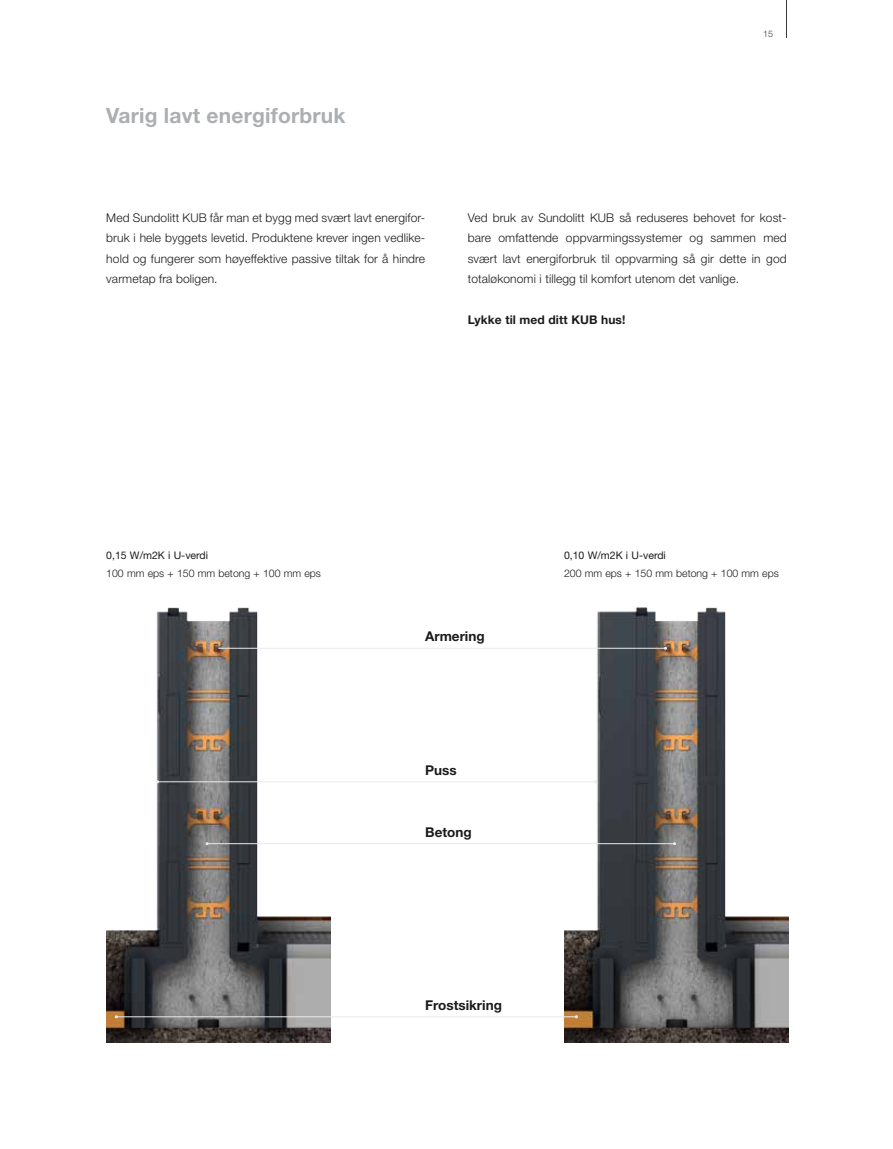
<style>
.page{position:relative;width:893px;height:1149px;background:#fff}
.page>*{position:absolute;margin:0;border:0;box-sizing:border-box;transform-origin:0 0}
.t1{font:700 21px "Helvetica Neue";letter-spacing:.01em;color:#acafb1}
.t2{font:700 13.5px "Helvetica Neue";color:#1c1b1c}
.t3{font:300 12px/20.2px "Helvetica Neue";letter-spacing:.01em;color:#1c1b1c;text-align:justify}
.t4{font:700 12px "Helvetica Neue";letter-spacing:.01em;color:#1c1b1c}
.t5{font:300 10.5px "Helvetica Neue";color:#1c1b1c}
.t6{font:10.5px "Helvetica Neue";color:#1c1b1c}
.t7{font:300 9px "Helvetica Neue";color:#39393a}
</style>
<div class="page">
<hr style="left:786px;top:0;width:1px;height:38px;background:#39393a">
<img style="left:106px;top:607px;width:224px;height:434px">
<img style="left:564px;top:607px;width:224px;height:434px">
<hr style="left:207px;top:843px;width:467px;height:1px;background:#eaebec">
<hr style="left:157px;top:781px;width:438px;height:1px;background:#eaebec">
<hr style="left:116px;top:1016px;width:460px;height:1px;background:#eaebec">
<hr style="left:218px;top:647px;width:447px;height:1px;background:#eaebec">
<h1 class="t1" style="left:106px;top:102px;width:241px">Varig lavt energiforbruk</h1>
<p class="t7" style="left:763px;top:29px;width:12px">15</p>
<p class="t3" style="left:106px;top:207px;width:320px">Med Sundolitt KUB får man et bygg med svært lavt energifor&shy;bruk i hele byggets levetid. Produktene krever ingen vedlike&shy;hold og fungerer som høyeffektive passive tiltak for å hindre varmetap fra boligen.</p>
<p class="t3" style="left:468px;top:207px;width:320px">Ved bruk av Sundolitt KUB så reduseres behovet for kost&shy;bare omfattende oppvarmingssystemer og sammen med svært lavt energiforbruk til oppvarming så gir dette in god totaløkonomi i tillegg til komfort utenom det vanlige.</p>
<p class="t4" style="left:468px;top:312px;width:159px">Lykke til med ditt KUB hus!</p>
<p class="t6" style="left:106px;top:549px;width:103px">0,15 W/m2K i U-verdi</p>
<p class="t5" style="left:106px;top:567px;width:216px">100 mm eps + 150 mm betong + 100 mm eps</p>
<p class="t2" style="left:425px;top:628px;width:61px">Armering</p>
<p class="t2" style="left:425px;top:761px;width:33px">Puss</p>
<p class="t2" style="left:425px;top:823px;width:48px">Betong</p>
<p class="t6" style="left:564px;top:549px;width:103px">0,10 W/m2K i U-verdi</p>
<p class="t5" style="left:564px;top:567px;width:216px">200 mm eps + 150 mm betong + 100 mm eps</p>
<p class="t2" style="left:425px;top:996px;width:78px">Frostsikring</p>
</div>
